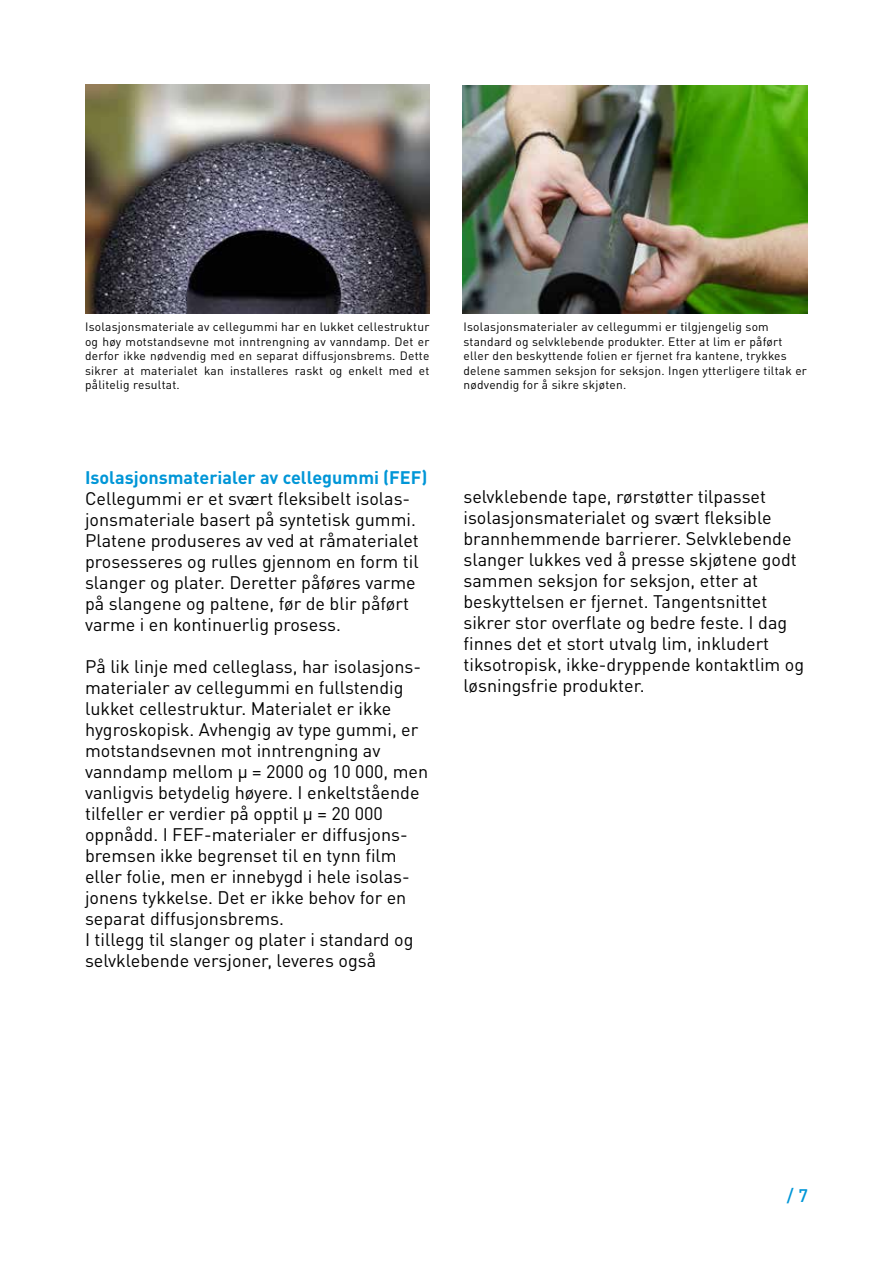
<style>
.page{position:relative;width:893px;height:1263px;background:#fff}
.page>*{position:absolute;margin:0;border:0;box-sizing:border-box;transform-origin:0 0}
.t1{font:18px/21px "DIN Pro";color:#000}
.t2{font:700 18px "DIN Pro";color:#0096d7}
.t3{font:500 18px "DIN Pro";color:#0096d7}
.t4{font:12px/14.4px "DIN Pro";letter-spacing:.02em;color:#000;text-align:justify}
</style>
<div class="page">
<img style="left:85px;top:84px;width:344px;height:230px">
<img style="left:462px;top:85px;width:345px;height:229px">
<p class="t4" style="left:85px;top:319px;width:346px">Isolasjonsmateriale av cellegummi har en lukket cellestruktur og høy motstandsevne mot inntrengning av vanndamp. Det er derfor ikke nødvendig med en separat diffusjonsbrems. Dette sikrer at materialet kan installeres raskt og enkelt med et pålitelig resultat.</p>
<p class="t4" style="left:463px;top:319px;width:345px;text-align:left">Isolasjonsmaterialer av cellegummi er tilgjengelig som standard og selvklebende produkter. Etter at lim er påført eller den beskyttende folien er fjernet fra kantene, trykkes delene sammen seksjon for seksjon. Ingen ytterligere tiltak er nødvendig for å sikre skjøten.</p>
<p class="t2" style="left:85px;top:462px;width:344px">Isolasjonsmaterialer av cellegummi (FEF)</p>
<p class="t1" style="left:85px;top:486px;width:335px">Cellegummi er et svært fleksibelt isolas&shy;jonsmateriale basert på syntetisk gummi.<br>Platene produseres av ved at råmaterialet prosesseres og rulles gjennom en form til slanger og plater. Deretter påføres varme på slangene og paltene, før de blir påført varme i en kontinuerlig prosess.</p>
<p class="t1" style="left:85px;top:654px;width:345px">På lik linje med celleglass, har isolasjons&shy;materialer av cellegummi en fullstendig lukket cellestruktur. Materialet er ikke hygroskopisk. Avhengig av type gummi, er motstandsevnen mot inntrengning av vanndamp mellom µ = 2000 og 10 000, men vanligvis betydelig høyere. I enkeltstående tilfeller er verdier på opptil µ = 20 000 oppnådd. I FEF-materialer er diffusjons&shy;bremsen ikke begrenset til en tynn film eller folie, men er innebygd i hele isolas&shy;jonens tykkelse. Det er ikke behov for en separat diffusjonsbrems.<br>I tillegg til slanger og plater i standard og selvklebende versjoner, leveres også</p>
<p class="t1" style="left:463px;top:484px;width:342px">selvklebende tape, rørstøtter tilpasset isolasjonsmaterialet og svært fleksible brannhemmende barrierer. Selvklebende slanger lukkes ved å presse skjøtene godt sammen seksjon for seksjon, etter at beskyttelsen er fjernet. Tangentsnittet sikrer stor overflate og bedre feste. I dag finnes det et stort utvalg lim, inkludert tiksotropisk, ikke-dryppende kontaktlim og løsningsfrie produkter.</p>
<p class="t3" style="left:787px;top:1181px;width:23px">/ 7</p>
</div>
